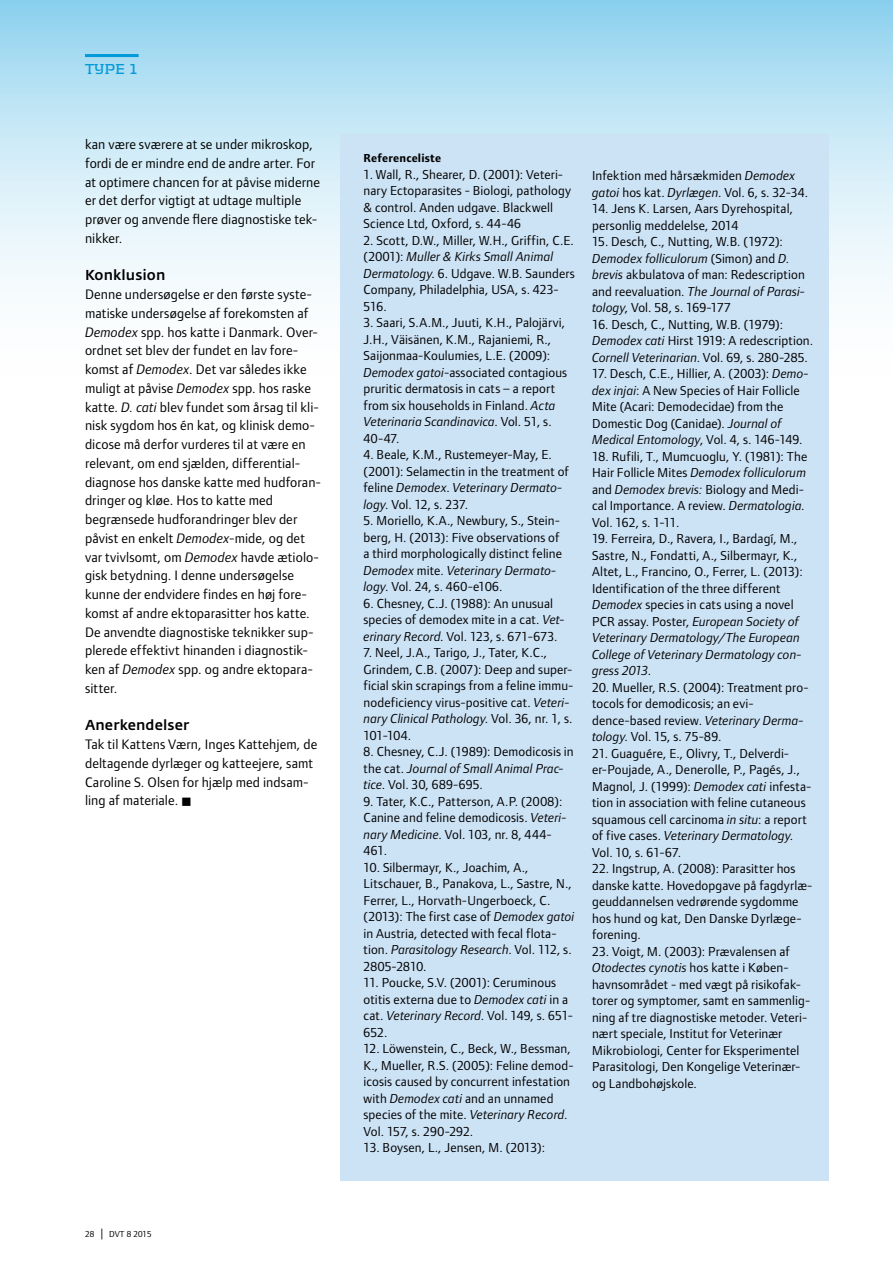
<style>
.page{position:relative;width:893px;height:1263px;background:#fff}
.page>*{position:absolute;margin:0;border:0;box-sizing:border-box;transform-origin:0 0}
.t1{font:700 15px "Kontrapunkt";color:#0099da}
.t2{font:14.25px/18.8px "Foundry Form Sans";letter-spacing:.01em;color:#000}
.t3{font:500 14.25px "Fedra Sans Alt";letter-spacing:.005em;color:#000}
.t4{font:13.5px/16.5px "Foundry Form Sans";letter-spacing:.01em;color:#000}
.t5{font:700 12px "Foundry Form Sans";letter-spacing:.015em;color:#000}
.t6{font:9px "Foundry Form Sans";color:#000}
.s1{font-style:italic}
</style>
<div class="page">
<svg style="left:101px;top:1228px;width:2px;height:11px"></svg>
<svg style="left:0;top:0;width:893px;height:426px"></svg>
<div style="left:340px;top:134px;width:488px;height:1046px;background:#cce2f5"></div>
<hr style="left:85px;top:54px;width:54px;height:3px;background:#0099da">
<p class="t1" style="left:85px;top:60px;width:55px">TYPE 1</p>
<p class="t2" style="left:85px;top:135px;width:236px">kan være sværere at se under mikroskop, fordi de er mindre end de andre arter. For at optimere chancen for at påvise miderne er det derfor vigtigt at udtage multiple prøver og anvende flere diagnostiske tek&shy;nikker.</p>
<p class="t3" style="left:85px;top:267px;width:82px">Konklusion</p>
<p class="t2" style="left:85px;top:285px;width:238px">Denne undersøgelse er den første syste&shy;matiske undersøgelse af forekomsten af <span class="s1">Demodex</span> spp. hos katte i Danmark. Over&shy;ordnet set blev der fundet en lav fore&shy;komst af <span class="s1">Demodex</span>. Det var således ikke muligt at påvise <span class="s1">Demodex</span> spp. hos raske katte. <span class="s1">D. cati</span> blev fundet som årsag til kli&shy;nisk sygdom hos én kat, og klinisk demo&shy;dicose må derfor vurderes til at være en relevant, om end sjælden, differential&shy;diagnose hos danske katte med hudforan&shy;dringer og kløe. Hos to katte med begrænsede hudforandringer blev der påvist en enkelt <span class="s1">Demodex</span>-mide, og det var tvivlsomt, om <span class="s1">Demodex</span> havde ætiolo&shy;gisk betydning. I denne undersøgelse kunne der endvidere findes en høj fore&shy;komst af andre ektoparasitter hos katte.<br>De anvendte diagnostiske teknikker sup&shy;plerede effektivt hinanden i diagnostik&shy;ken af <span class="s1">Demodex</span> spp. og andre ektopara&shy;sitter.</p>
<p class="t3" style="left:85px;top:717px;width:106px">Anerkendelser</p>
<p class="t2" style="left:85px;top:735px;width:234px">Tak til Kattens Værn, Inges Kattehjem, de deltagende dyrlæger og katteejere, samt Caroline S. Olsen for hjælp med indsam&shy;ling af materiale. ■</p>
<p class="t6" style="left:85px;top:1229px;width:11px">28</p>
<p class="t6" style="left:109px;top:1229px;width:44px">DVT 8 2015</p>
<p class="t5" style="left:364px;top:152px;width:79px">Referenceliste</p>
<p class="t4" style="left:364px;top:166px;width:209px">1. Wall, R., Shearer, D. (2001): Veteri&shy;nary Ectoparasites - Biologi, pathology &amp; control. Anden udgave. Blackwell Science Ltd, Oxford, s. 44-46</p>
<p class="t4" style="left:364px;top:232px;width:213px">2. Scott, D.W., Miller, W.H., Griffin, C.E. (2001): <span class="s1">Muller &amp; Kirks Small Animal<br>Dermatology</span>. 6. Udgave. W.B. Saunders<br>Company, Philadelphia, USA, s. 423-<br>516.</p>
<p class="t4" style="left:364px;top:314px;width:205px">3. Saari, S.A.M., Juuti, K.H., Palojärvi, J.H., Väisänen, K.M., Rajaniemi, R., Saijonmaa-Koulumies, L.E. (2009):<br><span class="s1">Demodex gatoi</span>-associated contagious pruritic dermatosis in cats – a report from six households in Finland. <span class="s1">Acta Veterinaria Scandinavica</span>. Vol. 51, s.<br>40-47.</p>
<p class="t4" style="left:364px;top:446px;width:207px">4. Beale, K.M., Rustemeyer-May, E. (2001): Selamectin in the treatment of feline <span class="s1">Demodex</span>. <span class="s1">Veterinary Dermato&shy;logy</span>. Vol. 12, s. 237.</p>
<p class="t4" style="left:364px;top:512px;width:200px">5. Moriello, K.A., Newbury, S., Stein&shy;berg, H. (2013): Five observations of a third morphologically distinct feline <span class="s1">Demodex</span> mite. <span class="s1">Veterinary Dermato&shy;logy</span>. Vol. 24, s. 460-e106.</p>
<p class="t4" style="left:364px;top:595px;width:203px">6. Chesney, C.J. (1988): An unusual species of demodex mite in a cat. <span class="s1">Vet&shy;erinary Record</span>. Vol. 123, s. 671-673.</p>
<p class="t4" style="left:364px;top:644px;width:211px">7. Neel, J.A., Tarigo, J., Tater, K.C., Grindem, C.B. (2007): Deep and super&shy;ficial skin scrapings from a feline immu&shy;nodeficiency virus-positive cat. <span class="s1">Veteri&shy;nary Clinical Pathology</span>. Vol. 36, nr. 1, s.<br>101-104.</p>
<p class="t4" style="left:364px;top:743px;width:212px">8. Chesney, C.J. (1989): Demodicosis in the cat. <span class="s1">Journal of Small Animal Prac&shy;tice</span>. Vol. 30, 689-695.</p>
<p class="t4" style="left:364px;top:793px;width:205px">9. Tater, K.C., Patterson, A.P. (2008):<br>Canine and feline demodicosis. <span class="s1">Veteri&shy;nary Medicine</span>. Vol. 103, nr. 8, 444-<br>461.</p>
<p class="t4" style="left:364px;top:859px;width:213px">10. Silbermayr, K., Joachim, A., Litschauer, B., Panakova, L., Sastre, N., Ferrer, L., Horvath-Ungerboeck, C. (2013): The first case of <span class="s1">Demodex gatoi </span>in Austria, detected with fecal flota&shy;tion. <span class="s1">Parasitology Research</span>. Vol. 112, s.<br>2805-2810.</p>
<p class="t4" style="left:364px;top:974px;width:211px">11. Poucke, S.V. (2001): Ceruminous otitis externa due to <span class="s1">Demodex cati</span> in a cat. <span class="s1">Veterinary Record</span>. Vol. 149, s. 651-<br>652.</p>
<p class="t4" style="left:364px;top:1040px;width:212px">12. Löwenstein, C., Beck, W., Bessman, K., Mueller, R.S. (2005): Feline demod&shy;icosis caused by concurrent infestation with <span class="s1">Demodex cati</span> and an unnamed species of the mite. <span class="s1">Veterinary Record</span>.<br>Vol. 157, s. 290-292.</p>
<p class="t4" style="left:364px;top:1139px;width:183px">13. Boysen, L., Jensen, M. (2013):</p>
<p class="t4" style="left:592px;top:167px;width:217px">Infektion med hårsækmiden <span class="s1">Demodex gatoi</span> hos kat. <span class="s1">Dyrlægen</span>. Vol. 6, s. 32-34.</p>
<p class="t4" style="left:592px;top:200px;width:202px">14. Jens K. Larsen, Aars Dyrehospital, personlig meddelelse, 2014</p>
<p class="t4" style="left:592px;top:233px;width:215px">15. Desch, C., Nutting, W.B. (1972):<br><span class="s1">Demodex folliculorum</span> (Simon) and <span class="s1">D. brevis</span> akbulatova of man: Redescription and reevaluation. <span class="s1">The Journal of Parasi&shy;tology</span>, Vol. 58, s. 169-177</p>
<p class="t4" style="left:592px;top:316px;width:223px">16. Desch, C., Nutting, W.B. (1979):<br><span class="s1">Demodex cati</span> Hirst 1919: A redescription.<br><span class="s1">Cornell Veterinarian</span>. Vol. 69, s. 280-285.</p>
<p class="t4" style="left:592px;top:365px;width:218px">17. Desch, C.E., Hillier, A. (2003): <span class="s1">Demo&shy;dex injai</span>: A New Species of Hair Follicle Mite (Acari: Demodecidae) from the Domestic Dog (Canidae). <span class="s1">Journal of Medical Entomology</span>, Vol. 4, s. 146-149.</p>
<p class="t4" style="left:592px;top:448px;width:217px">18. Rufili, T., Mumcuoglu, Y. (1981): The Hair Follicle Mites <span class="s1">Demodex folliculorum </span>and <span class="s1">Demodex brevis:</span> Biology and Medi&shy;cal Importance. A review. <span class="s1">Dermatologia</span>.<br>Vol. 162, s. 1-11.</p>
<p class="t4" style="left:592px;top:530px;width:212px">19. Ferreira, D., Ravera, I., Bardagí, M., Sastre, N., Fondatti, A., Silbermayr, K., Altet, L., Francino, O., Ferrer, L. (2013):<br>Identification of the three different <span class="s1">Demodex</span> species in cats using a novel PCR assay. Poster, <span class="s1">European Society of Veterinary Dermatology/The European College of Veterinary Dermatology con&shy;gress 2013</span>.</p>
<p class="t4" style="left:592px;top:679px;width:218px">20. Mueller, R.S. (2004): Treatment pro&shy;tocols for demodicosis; an evi&shy;dence-based review. <span class="s1">Veterinary Derma&shy;tology</span>. Vol. 15, s. 75-89.</p>
<p class="t4" style="left:592px;top:745px;width:221px">21. Guaguére, E., Olivry, T., Delverdi&shy;er-Poujade, A., Denerolle, P., Pagés, J., Magnol, J. (1999): <span class="s1">Demodex cati</span> infesta&shy;tion in association with feline cutaneous squamous cell carcinoma <span class="s1">in situ</span>: a report of five cases. <span class="s1">Veterinary Dermatology</span>.<br>Vol. 10, s. 61-67.</p>
<p class="t4" style="left:592px;top:860px;width:222px">22. Ingstrup, A. (2008): Parasitter hos danske katte. Hovedopgave på fagdyrlæ&shy;geuddannelsen vedrørende sygdomme hos hund og kat, Den Danske Dyrlæge&shy;forening.</p>
<p class="t4" style="left:592px;top:943px;width:220px">23. Voigt, M. (2003): Prævalensen af <span class="s1">Otodectes cynotis</span> hos katte i Køben&shy;havnsområdet - med vægt på risikofak&shy;torer og symptomer, samt en sammenlig&shy;ning af tre diagnostiske metoder. Veteri&shy;nært speciale, Institut for Veterinær Mikrobiologi, Center for Eksperimentel Parasitologi, Den Kongelige Veterinær&shy;og Landbohøjskole.</p>
</div>
